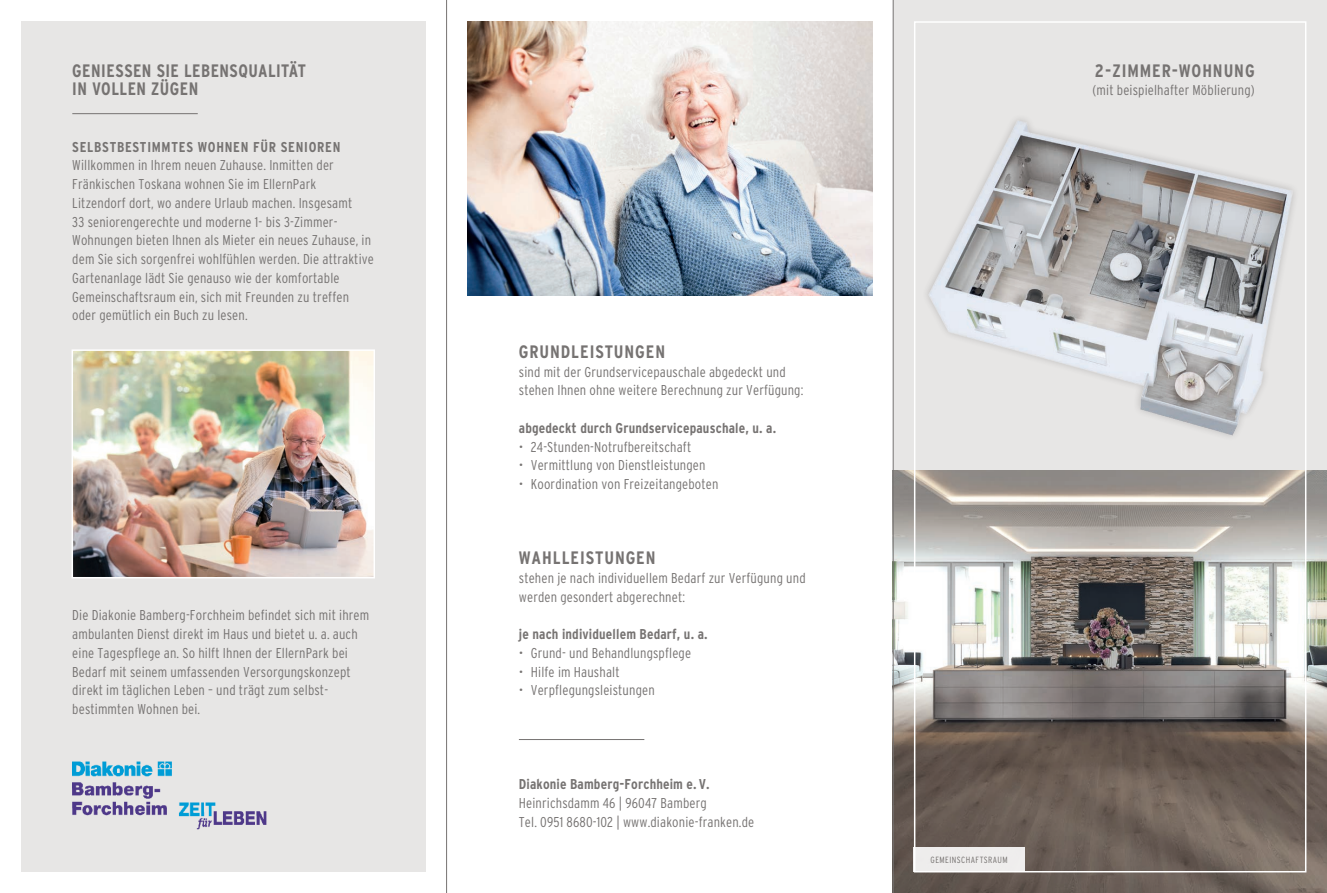
<style>
.page{position:relative;width:1327px;height:893px;background:#fff}
.page>*{position:absolute;margin:0;border:0;box-sizing:border-box;transform-origin:0 0}
.t1{font:700 condensed 18px "Interstate";letter-spacing:.05em;color:#767372}
.t2{font:700 condensed 18px/18.8px "Interstate";letter-spacing:.025em;color:#767372}
.t3{font:300 condensed 14.25px/18.8px "Interstate";letter-spacing:.01em;color:#767372}
.t4{font:700 condensed 14.25px "Interstate";letter-spacing:.01em;color:#767372}
.t5{font:700 condensed 14.25px "Interstate";letter-spacing:.05em;color:#767372}
.t6{font:300 condensed 9px "Interstate";letter-spacing:.05em;color:#767372}
</style>
<div class="page">
<div style="left:893px;top:0;width:434px;height:872px;background:#e5e4e3"></div>
<img style="left:894px;top:470px;width:433px;height:423px">
<div style="left:21px;top:21px;width:404px;height:851px;background:#e5e4e3"></div>
<img style="left:72px;top:761px;width:195px;height:69px">
<img style="left:75px;top:352px;width:297px;height:223px">
<div style="left:72px;top:349px;width:303px;height:229px;border:2px solid #fff"></div>
<img style="left:468px;top:21px;width:404px;height:274px">
<div style="left:913px;top:847px;width:112px;height:24px;background:#efeded"></div>
<hr style="left:72px;top:113px;width:126px;height:1px;background:#767372">
<img style="left:927px;top:88px;width:380px;height:365px">
<hr style="left:519px;top:739px;width:125px;height:1px;background:#767372">
<hr style="left:446px;top:0;width:1px;height:893px;background:#767372">
<hr style="left:893px;top:0;width:1px;height:893px;background:#767372">
<p class="t2" style="left:72px;top:61px;width:235px">GENIESSEN SIE LEBENSQUALITÄT<br>IN VOLLEN ZÜGEN</p>
<p class="t5" style="left:72px;top:139px;width:270px">SELBSTBESTIMMTES WOHNEN FÜR SENIOREN</p>
<p class="t3" style="left:72px;top:156px;width:303px">Willkommen in Ihrem neuen Zuhause. Inmitten der Fränkischen Toskana wohnen Sie im EllernPark<br>Litzendorf dort, wo andere Urlaub machen. Insgesamt<br>33 seniorengerechte und moderne 1- bis 3-Zimmer-Wohnungen bieten Ihnen als Mieter ein neues Zuhause, in dem Sie sich sorgenfrei wohlfühlen werden. Die attraktive Gartenanlage lädt Sie genauso wie der komfortable Gemeinschaftsraum ein, sich mit Freunden zu treffen oder gemütlich ein Buch zu lesen.</p>
<p class="t3" style="left:72px;top:606px;width:298px">Die Diakonie Bamberg-Forchheim befindet sich mit ihrem ambulanten Dienst direkt im Haus und bietet u. a. auch eine Tagespflege an. So hilft Ihnen der EllernPark bei Bedarf mit seinem umfassenden Versorgungskonzept direkt im täglichen Leben – und trägt zum selbst&shy;bestimmten Wohnen bei.</p>
<p class="t1" style="left:519px;top:341px;width:148px">GRUNDLEISTUNGEN</p>
<p class="t3" style="left:519px;top:362px;width:286px">sind mit der Grundservicepauschale abgedeckt und stehen Ihnen ohne weitere Berechnung zur Verfügung:</p>
<p class="t4" style="left:519px;top:420px;width:259px">abgedeckt durch Grundservicepauschale, u. a.</p>
<p class="t3" style="left:519px;top:437px;width:174px">• 24-Stunden-Notrufbereitschaft</p>
<p class="t3" style="left:519px;top:456px;width:188px">• Vermittlung von Dienstleistungen</p>
<p class="t3" style="left:519px;top:475px;width:201px">• Koordination von Freizeitangeboten</p>
<p class="t1" style="left:519px;top:548px;width:138px">WAHLLEISTUNGEN</p>
<p class="t3" style="left:519px;top:568px;width:288px">stehen je nach individuellem Bedarf zur Verfügung und werden gesondert abgerechnet:</p>
<p class="t4" style="left:519px;top:626px;width:190px">je nach individuellem Bedarf, u. a.</p>
<p class="t3" style="left:519px;top:643px;width:174px">• Grund- und Behandlungspflege</p>
<p class="t3" style="left:519px;top:662px;width:102px">• Hilfe im Haushalt</p>
<p class="t3" style="left:519px;top:681px;width:137px">• Verpflegungsleistungen</p>
<p class="t4" style="left:519px;top:776px;width:192px">Diakonie Bamberg-Forchheim e. V.</p>
<p class="t3" style="left:519px;top:793px;width:237px">Heinrichsdamm 46 | 96047 Bamberg<br>Tel. 0951 8680-102 | www.diakonie-franken.de</p>
<p class="t1" style="left:1095px;top:60px;width:161px">2-ZIMMER-WOHNUNG</p>
<p class="t3" style="left:1092px;top:81px;width:164px">(mit beispielhafter Möblierung)</p>
<p class="t6" style="left:930px;top:855px;width:79px">GEMEINSCHAFTSRAUM</p>
</div>
